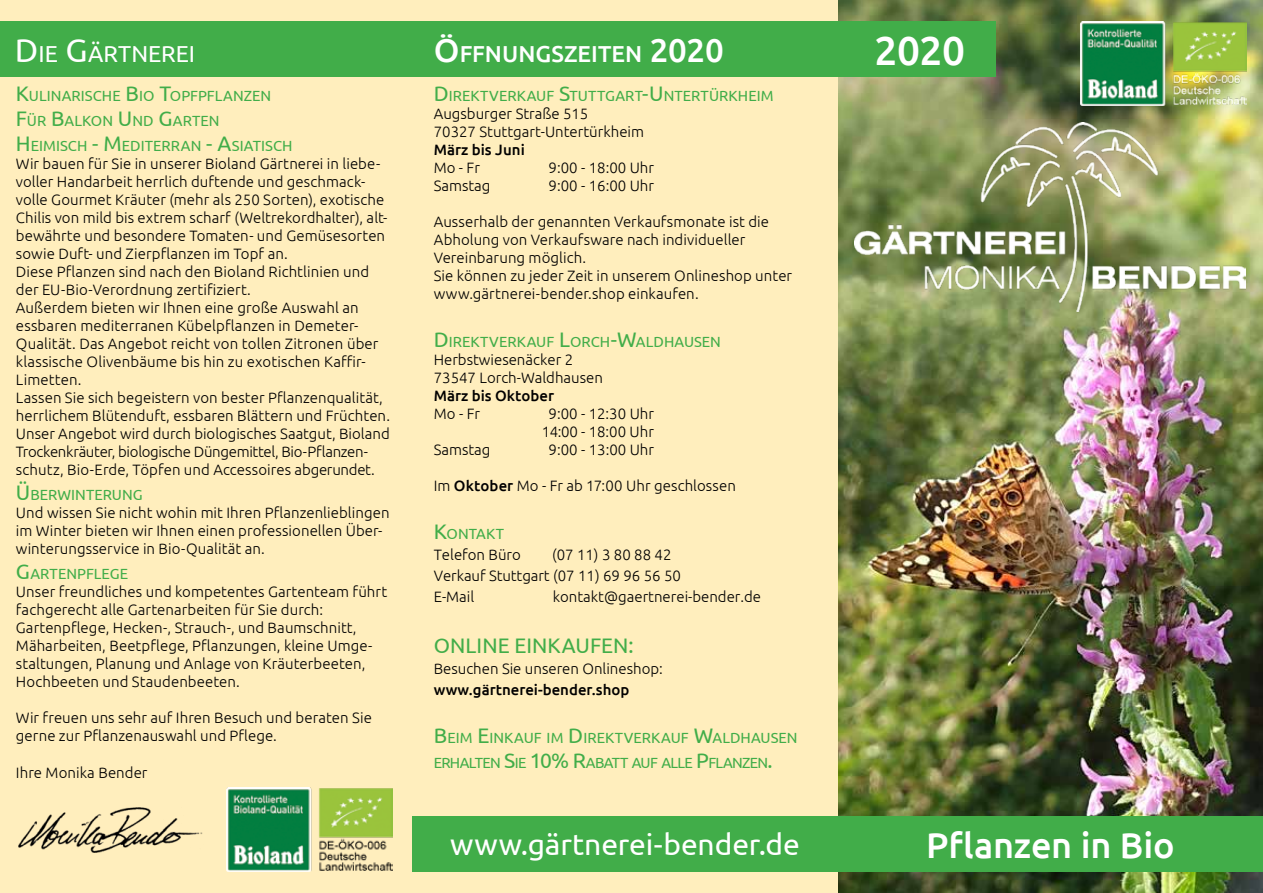
<style>
.page{position:relative;width:1263px;height:893px;background:#fff}
.page>*{position:absolute;margin:0;border:0;box-sizing:border-box;transform-origin:0 0}
.t1{font:500 40.5px "Ubuntu";color:#fff}
.t2{font:500 36px "Ubuntu";letter-spacing:-.01em;color:#fff}
.t3{font:30px "Ubuntu";letter-spacing:-.005em;color:#fff}
.t4{font:500 23.1px "Ubuntu";letter-spacing:.005em;color:#fff}
.t5{font:23.1px "Ubuntu";color:#fff}
.t6{font:21px "Ubuntu";color:#41ad49}
.t7{font:300 15px/18px "Ubuntu";letter-spacing:.005em;color:#000}
.t8{font:500 15px "Ubuntu";color:#000}
.t9{font:14.7px/25.2px "Ubuntu";letter-spacing:.005em;color:#41ad49}
.s1{font-size:33px}
.s2{font-size:21px}
.s3{font-weight:500}
</style>
<div class="page">
<img style="left:838px;top:0;width:425px;height:893px">
<div style="left:0;top:0;width:838px;height:893px;background:#ffeebd"></div>
<div style="left:412px;top:816px;width:851px;height:56px;background:#41ad49"></div>
<img style="left:1080px;top:21px;width:166px;height:85px">
<img style="left:18px;top:807px;width:185px;height:46px">
<img style="left:226px;top:787px;width:166px;height:85px">
<div style="left:0;top:21px;width:995px;height:56px;background:#41ad49"></div>
<img style="left:855px;top:122px;width:391px;height:190px">
<h3 class="t5" style="left:15px;top:40px;width:182px"><span class="s1">D</span>IE <span class="s1">G</span>ÄRTNEREI</h3>
<p class="t9" style="left:16px;top:82px;width:278px"><span class="s2">K</span>ULINARISCHE <span class="s2">B</span>IO <span class="s2">T</span>OPFPFLANZEN<br><span class="s2">F</span>ÜR <span class="s2">B</span>ALKON <span class="s2">U</span> ND <span class="s2">G</span>ARTEN<br><span class="s2">H</span> EIMISCH <span class="s2">- M</span> EDITERRAN <span class="s2">- A</span>SIATISCH</p>
<p class="t7" style="left:16px;top:154px;width:376px">Wir bauen für Sie in unserer Bioland Gärtnerei in liebe&shy;voller Handarbeit herrlich duftende und geschmack&shy;volle Gourmet Kräuter (mehr als 250 Sorten), exotische Chilis von mild bis extrem scharf (Weltrekordhalter), alt&shy;bewährte und besondere Tomaten- und Gemüsesorten sowie Duft- und Zierpflanzen im Topf an.<br>Diese Pflanzen sind nach den Bioland Richtlinien und der EU-Bio-Verordnung zertifiziert.<br>Außerdem bieten wir Ihnen eine große Auswahl an essbaren mediterranen Kübelpflanzen in Demeter-Qualität. Das Angebot reicht von tollen Zitronen über klassische Olivenbäume bis hin zu exotischen Kaffir-Limetten.<br>Lassen Sie sich begeistern von bester Pflanzenqualität, herrlichem Blütenduft, essbaren Blättern und Früchten.<br>Unser Angebot wird durch biologisches Saatgut, Bioland Trockenkräuter, biologische Düngemittel, Bio-Pflanzen&shy;schutz, Bio-Erde, Töpfen und Accessoires abgerundet.</p>
<p class="t9" style="left:16px;top:482px;width:128px"><span class="s2">Ü</span> BERWINTERUNG</p>
<p class="t7" style="left:16px;top:504px;width:375px">Und wissen Sie nicht wohin mit Ihren Pflanzenlieblingen im Winter bieten wir Ihnen einen professionellen Über&shy;winterungsservice in Bio-Qualität an.</p>
<p class="t9" style="left:16px;top:561px;width:114px"><span class="s2">G</span>ARTENPFLEGE</p>
<p class="t7" style="left:16px;top:583px;width:373px">Unser freundliches und kompetentes Gartenteam führt fachgerecht alle Gartenarbeiten für Sie durch:<br>Gartenpflege, Hecken-, Strauch-, und Baumschnitt, Mäharbeiten, Beetpflege, Pflanzungen, kleine Umge&shy;staltungen, Planung und Anlage von Kräuterbeeten, Hochbeeten und Staudenbeeten.</p>
<p class="t7" style="left:16px;top:709px;width:357px">Wir freuen uns sehr auf Ihren Besuch und beraten Sie gerne zur Pflanzenauswahl und Pflege.</p>
<p class="t7" style="left:16px;top:763px;width:133px">Ihre Monika Bender</p>
<h3 class="t4" style="left:434px;top:39px;width:292px"><span class="s1">Ö</span>FFNUNGSZEITEN <span class="s1">2020</span></h3>
<h1 class="t1" style="left:874px;top:25px;width:92px">2020</h1>
<p class="t9" style="left:434px;top:82px;width:341px"><span class="s2">D</span>IREKTVERKAUF <span class="s2">S</span>TUTTGART<span class="s2">-U</span> NTERTÜRKHEIM</p>
<p class="t7" style="left:434px;top:104px;width:212px">Augsburger Straße 515<br>70327 Stuttgart-Untertürkheim</p>
<p class="t8" style="left:434px;top:140px;width:93px">März bis Juni</p>
<p class="t7" style="left:434px;top:158px;width:48px">Mo - Fr</p>
<p class="t7" style="left:549px;top:158px;width:107px">9:00 - 18:00 Uhr</p>
<p class="t7" style="left:434px;top:176px;width:58px">Samstag</p>
<p class="t7" style="left:549px;top:176px;width:107px">9:00 - 16:00 Uhr</p>
<p class="t7" style="left:434px;top:212px;width:360px">Ausserhalb der genannten Verkaufsmonate ist die Abholung von Verkaufsware nach individueller Vereinbarung möglich.<br>Sie können zu jeder Zeit in unserem Onlineshop unter www.gärtnerei-bender.shop einkaufen.</p>
<p class="t9" style="left:434px;top:328px;width:289px"><span class="s2">D</span>IREKTVERKAUF <span class="s2">L</span>ORCH<span class="s2">-W</span>ALD HAUSEN</p>
<p class="t7" style="left:434px;top:350px;width:171px">Herbstwiesenäcker 2<br>73547 Lorch-Waldhausen</p>
<p class="t8" style="left:434px;top:386px;width:122px">März bis Oktober</p>
<p class="t7" style="left:434px;top:404px;width:48px">Mo - Fr</p>
<p class="t7" style="left:542px;top:404px;width:114px;text-align:center">9:00 - 12:30 Uhr<br>14:00 - 18:00 Uhr</p>
<p class="t7" style="left:434px;top:440px;width:58px">Samstag</p>
<p class="t7" style="left:549px;top:440px;width:107px">9:00 - 13:00 Uhr</p>
<p class="t7" style="left:434px;top:476px;width:304px">Im <span class="s3">Oktober</span> Mo - Fr ab 17:00 Uhr geschlossen</p>
<p class="t9" style="left:434px;top:520px;width:72px"><span class="s2">K</span>ONTAKT</p>
<p class="t7" style="left:434px;top:545px;width:89px">Telefon Büro</p>
<p class="t7" style="left:434px;top:543px;width:249px;line-height:21px;text-indent:118px">(07 11) 3 80 88 42<br>Verkauf Stuttgart (07 11) 69 96 56 50<br>E-Mail</p>
<p class="t7" style="left:553px;top:587px;width:210px">kontakt@gaertnerei-bender.de</p>
<h3 class="t6" style="left:434px;top:632px;width:55px">ON LINE</h3>
<h3 class="t6" style="left:515px;top:632px;width:14px">EINKAUFEN</h3>
<h3 class="t6" style="left:628px;top:632px;width:7px">:</h3>
<p class="t7" style="left:434px;top:659px;width:231px">Besuchen Sie unseren Onlineshop:</p>
<p class="t8" style="left:434px;top:680px;width:197px">www.gärtnerei-bender.shop</p>
<p class="t9" style="left:434px;top:724px;width:365px"><span class="s2">B</span>EIM <span class="s2">E</span>INKAUF IM <span class="s2">D</span>IREKTVERKAUF <span class="s2">W</span>ALDHAUSEN<br>ERHALTEN <span class="s2">S</span>IE <span class="s2">10% R</span>ABATT AUF ALLE <span class="s2">P</span>FLANZEN<span class="s2">.</span></p>
<h3 class="t3" style="left:450px;top:826px;width:351px">www.gärtnerei-bender.de</h3>
<h2 class="t2" style="left:926px;top:822px;width:250px">Pflanzen in Bio</h2>
</div>
